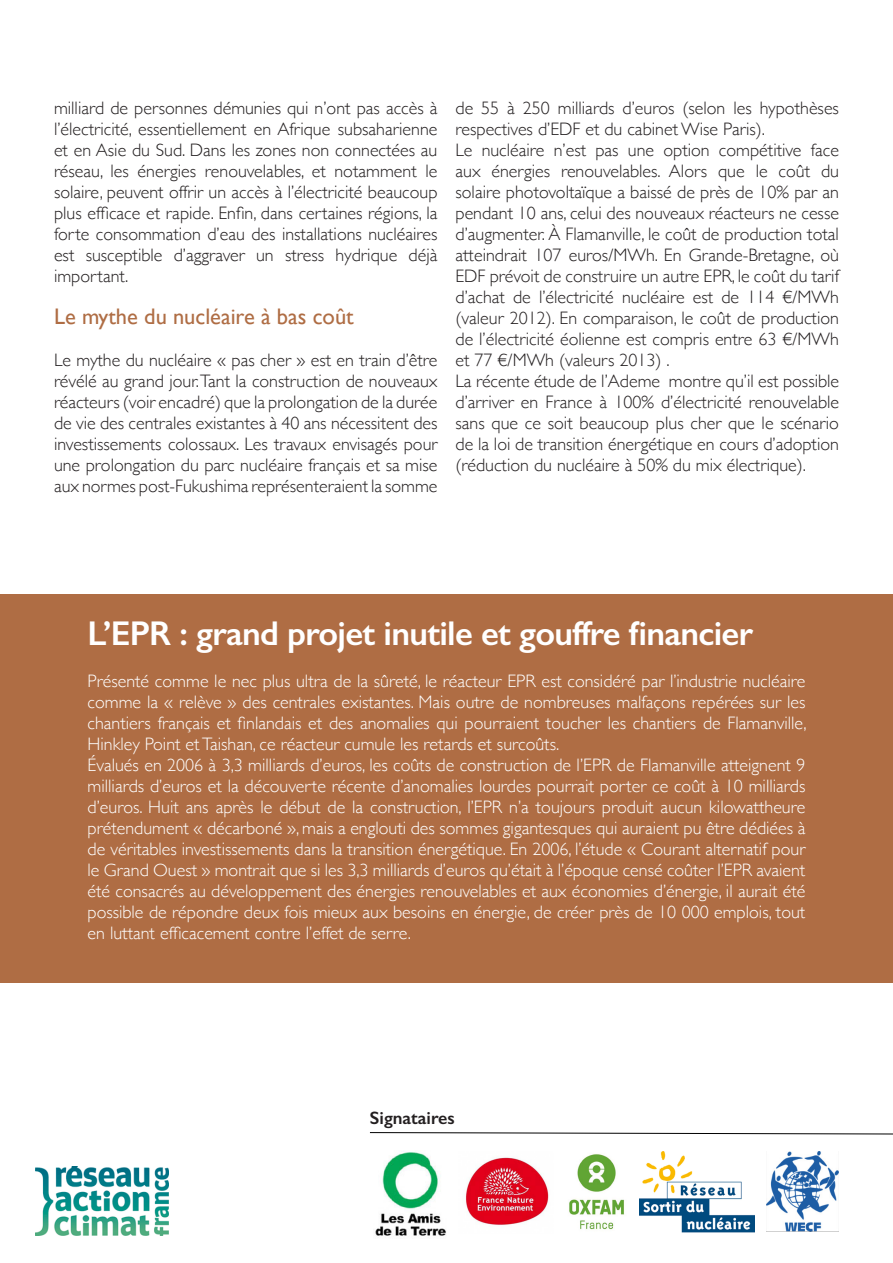
<style>
.page{position:relative;width:893px;height:1263px;background:#fff}
.page>*{position:absolute;margin:0;border:0;box-sizing:border-box;transform-origin:0 0}
.t1{font:600 34.5px "Gill Sans";letter-spacing:-.02em;color:#fff}
.t2{font:22.5px "Gill Sans";color:#af6d44}
.t3{font:300 18px/21px "Gill Sans";color:#231f20;text-align:justify}
.t4{font:300 18px/21px "Gill Sans";color:#fff;text-align:justify}
.t5{font:600 18px "Gill Sans";color:#231f20}
</style>
<div class="page">
<div style="left:0;top:594px;width:893px;height:388px;background:#af6d44"></div>
<img style="left:569px;top:1154px;width:55px;height:76px">
<img style="left:640px;top:1151px;width:114px;height:82px">
<img style="left:466px;top:1157px;width:83px;height:68px">
<img style="left:766px;top:1151px;width:73px;height:80px">
<img style="left:35px;top:1166px;width:133px;height:69px">
<svg style="left:370px;top:1132px;width:523px;height:3px"></svg>
<img style="left:375px;top:1151px;width:71px;height:85px">
<p class="t3" style="left:54px;top:96px;width:385px">milliard de personnes démunies qui n’ont pas accès à l’électricité, essentiellement en Afrique subsaharienne et en Asie du Sud. Dans les zones non connectées au réseau, les énergies renouvelables, et notamment le solaire, peuvent offrir un accès à l’électricité beaucoup plus efficace et rapide. Enfin, dans certaines régions, la forte consommation d’eau des installations nucléaires est susceptible d’aggraver un stress hydrique déjà important.</p>
<p class="t2" style="left:54px;top:303px;width:301px">Le mythe du nucléaire à bas coût</p>
<p class="t3" style="left:54px;top:348px;width:385px">Le mythe du nucléaire « pas cher » est en train d’être révélé au grand jour. Tant la construction de nouveaux réacteurs (voir encadré) que la prolongation de la durée de vie des centrales existantes à 40 ans nécessitent des investissements colossaux. Les travaux envisagés pour une prolongation du parc nucléaire français et sa mise aux normes post-Fukushima représenteraient la somme</p>
<p class="t3" style="left:455px;top:96px;width:385px">de 55 à 250 milliards d’euros (selon les hypothèses respectives d’EDF et du cabinet Wise Paris).</p>
<p class="t3" style="left:455px;top:138px;width:385px">Le nucléaire n’est pas une option compétitive face aux énergies renouvelables. Alors que le coût du solaire photovoltaïque a baissé de près de 10% par an pendant 10 ans, celui des nouveaux réacteurs ne cesse d’augmenter. À Flamanville, le coût de production total atteindrait 107 euros/MWh. En Grande-Bretagne, où EDF prévoit de construire un autre EPR, le coût du tarif d’achat de l’électricité nucléaire est de 114 €/MWh (valeur 2012). En comparaison, le coût de production de l’électricité éolienne est compris entre 63 €/MWh et 77 €/MWh (valeurs 2013) .</p>
<p class="t3" style="left:455px;top:369px;width:385px">La récente étude de l’Ademe montre qu’il est possible d’arriver en France à 100% d’électricité renouvelable sans que ce soit beaucoup plus cher que le scénario de la loi de transition énergétique en cours d’adoption (réduction du nucléaire à 50% du mix électrique).</p>
<p class="t1" style="left:88px;top:612px;width:667px">L’EPR : grand projet inutile et gouffre financier</p>
<p class="t4" style="left:88px;top:669px;width:721px">Présenté comme le nec plus ultra de la sûreté, le réacteur EPR est considéré par l’industrie nucléaire comme la « relève » des centrales existantes. Mais outre de nombreuses malfaçons repérées sur les chantiers français et finlandais et des anomalies qui pourraient toucher les chantiers de Flamanville, Hinkley Point et Taishan, ce réacteur cumule les retards et surcoûts.</p>
<p class="t4" style="left:88px;top:753px;width:719px">Évalués en 2006 à 3,3 milliards d’euros, les coûts de construction de l’EPR de Flamanville atteignent 9 milliards d’euros et la découverte récente d’anomalies lourdes pourrait porter ce coût à 10 milliards d’euros. Huit ans après le début de la construction, l’EPR n’a toujours produit aucun kilowattheure prétendument « décarboné », mais a englouti des sommes gigantesques qui auraient pu être dédiées à de véritables investissements dans la transition énergétique. En 2006, l’étude « Courant alternatif pour le Grand Ouest » montrait que si les 3,3 milliards d’euros qu’était à l’époque censé coûter l’EPR avaient été consacrés au développement des énergies renouvelables et aux économies d’énergie, il aurait été possible de répondre deux fois mieux aux besoins en énergie, de créer près de 10 000 emplois, tout en luttant efficacement contre l’effet de serre.</p>
<p class="t5" style="left:370px;top:1107px;width:86px">Signataires</p>
</div>
